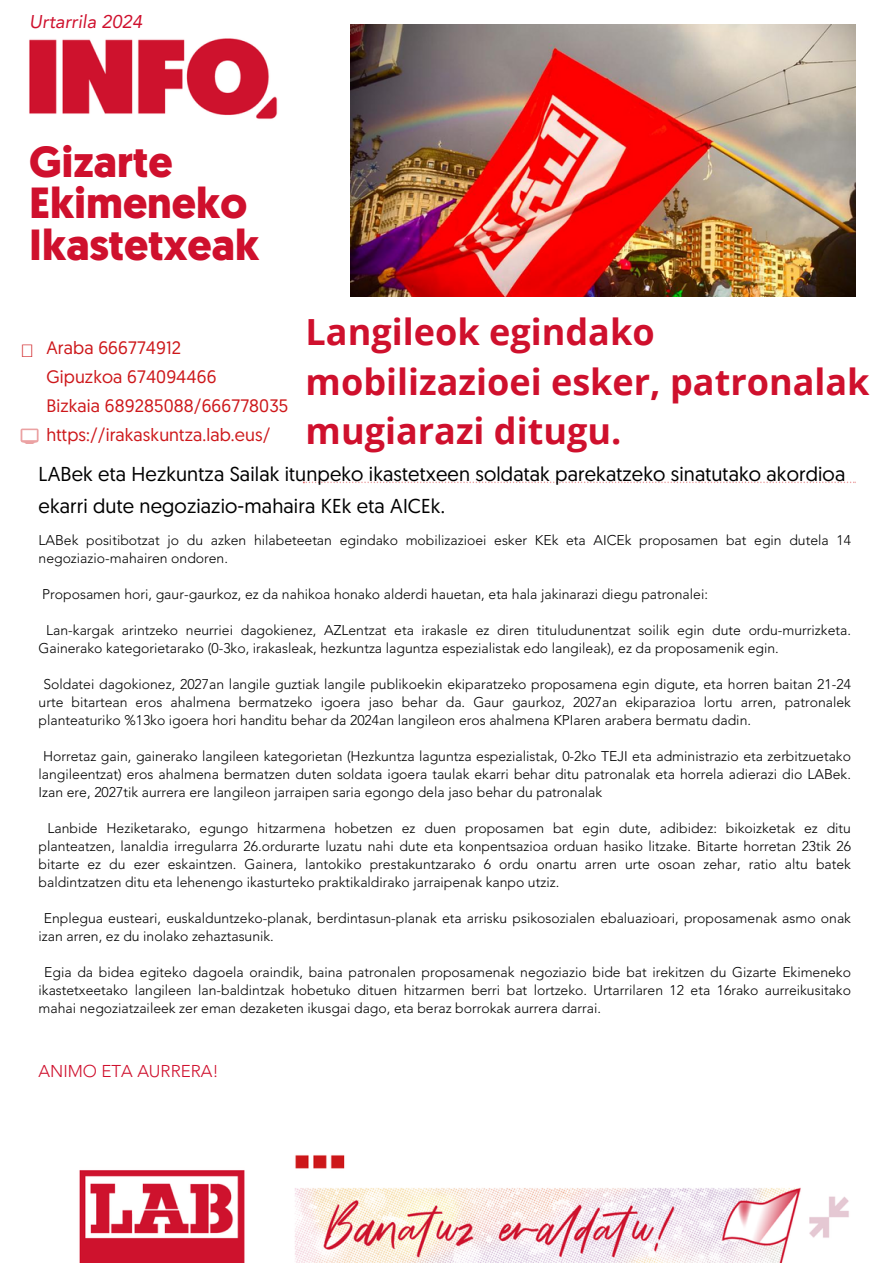
<style>
.page{position:relative;width:894px;height:1264px;background:#fff}
.page>*{position:absolute;margin:0;border:0;box-sizing:border-box;transform-origin:0 0}
.t1{font:700 43.5px/41.7px "Geomanist";color:#cf102d}
.t2{font:700 36px/49.5px "Open Sans";color:#cf102d}
.t3{font:20.1px/32.1px "Geomanist";letter-spacing:.005em;color:#000}
.t4{font:italic 18.3px "Avenir LT Std";letter-spacing:.005em;color:#cf102d}
.t5{font:18px "Geomanist";letter-spacing:.005em;color:#cd171a}
.t6{font:300 16.95px "Avenir LT Std";color:#cf102d}
.t7{font:300 13.95px/18px "Avenir LT Std";color:#000;text-align:justify}
</style>
<div class="page">
<img style="left:20px;top:24px;width:836px;height:1238px">
<div style="left:305px;top:35px;width:550px;height:259px;background:#fff"></div>
<svg style="left:21px;top:428px;width:18px;height:16px"></svg>
<svg style="left:305px;top:481px;width:550px;height:2px"></svg>
<img style="left:350px;top:24px;width:505px;height:273px">
<svg style="left:22px;top:344px;width:10px;height:13px"></svg>
<p class="t4" style="left:29px;top:14px;width:115px">Urtarrila 2024</p>
<p class="t1" style="left:29px;top:145px;width:232px">Gizarte<br>Ekimeneko<br>Ikastetxeak</p>
<p class="t2" style="left:305px;top:306px;width:565px">Langileok egindako mobilizazioei esker, patronalak mugiarazi ditugu.</p>
<p class="t5" style="left:46px;top:340px;width:136px">Araba 666774912</p>
<p class="t5" style="left:46px;top:369px;width:171px">Gipuzkoa 674094466</p>
<p class="t5" style="left:46px;top:398px;width:243px">Bizkaia 689285088/666778035</p>
<p class="t5" style="left:46px;top:428px;width:225px">https://irakaskuntza.lab.eus/</p>
<p class="t3" style="left:39px;top:459px;width:808px">LABek eta Hezkuntza Sailak itunpeko ikastetxeen soldatak parekatzeko sinatutako akordioa ekarri dute negoziazio-mahaira KEk eta AICEk.</p>
<p class="t7" style="left:39px;top:532px;width:813px">LABek positibotzat jo du azken hilabeteetan egindako mobilizazioei esker KEk eta AICEk proposamen bat egin dutela 14 negoziazio-mahairen ondoren.</p>
<p class="t7" style="left:42px;top:586px;width:667px">Proposamen hori, gaur-gaurkoz, ez da nahikoa honako alderdi hauetan, eta hala jakinarazi diegu patronalei:</p>
<p class="t7" style="left:39px;top:622px;width:813px;text-indent:8px">Lan-kargak arintzeko neurriei dagokienez, AZLentzat eta irakasle ez diren tituludunentzat soilik egin dute ordu-murrizketa.<br>Gainerako kategorietarako (0-3ko, irakasleak, hezkuntza laguntza espezialistak edo langileak), ez da proposamenik egin.</p>
<p class="t7" style="left:39px;top:676px;width:813px;text-indent:5px">Soldatei dagokionez, 2027an langile guztiak langile publikoekin ekiparatzeko proposamena egin digute, eta horren baitan 21-24 urte bitartean eros ahalmena bermatzeko igoera jaso behar da. Gaur gaurkoz, 2027an ekiparazioa lortu arren, patronalek planteaturiko %13ko igoera hori handitu behar da 2024an langileon eros ahalmena KPIaren arabera bermatu dadin.</p>
<p class="t7" style="left:39px;top:748px;width:813px;text-indent:5px">Horretaz gain, gainerako langileen kategorietan (Hezkuntza laguntza espezialistak, 0-2ko TEJI eta administrazio eta zerbitzuetako langileentzat) eros ahalmena bermatzen duten soldata igoera taulak ekarri behar ditu patronalak eta horrela adierazi dio LABek.<br>Izan ere, 2027tik aurrera ere langileon jarraipen saria egongo dela jaso behar du patronalak</p>
<p class="t7" style="left:39px;top:820px;width:813px;text-indent:9px">Lanbide Heziketarako, egungo hitzarmena hobetzen ez duen proposamen bat egin dute, adibidez: bikoizketak ez ditu planteatzen, lanaldia irregularra 26.ordurarte luzatu nahi dute eta konpentsazioa orduan hasiko litzake. Bitarte horretan 23tik 26 bitarte ez du ezer eskaintzen. Gainera, lantokiko prestakuntzarako 6 ordu onartu arren urte osoan zehar, ratio altu batek baldintzatzen ditu eta lehenengo ikasturteko praktikaldirako jarraipenak kanpo utziz.</p>
<p class="t7" style="left:39px;top:910px;width:813px;text-indent:5px">Enplegua eusteari, euskalduntzeko-planak, berdintasun-planak eta arrisku psikosozialen ebaluazioari, proposamenak asmo onak izan arren, ez du inolako zehaztasunik.</p>
<p class="t7" style="left:39px;top:964px;width:813px;text-indent:6px">Egia da bidea egiteko dagoela oraindik, baina patronalen proposamenak negoziazio bide bat irekitzen du Gizarte Ekimeneko ikastetxeetako langileen lan-baldintzak hobetuko dituen hitzarmen berri bat lortzeko. Urtarrilaren 12 eta 16rako aurreikusitako mahai negoziatzaileek zer eman dezaketen ikusgai dago, eta beraz borrokak aurrera darrai.</p>
<p class="t6" style="left:39px;top:1064px;width:182px">ANIMO ETA AURRERA!</p>
</div>
